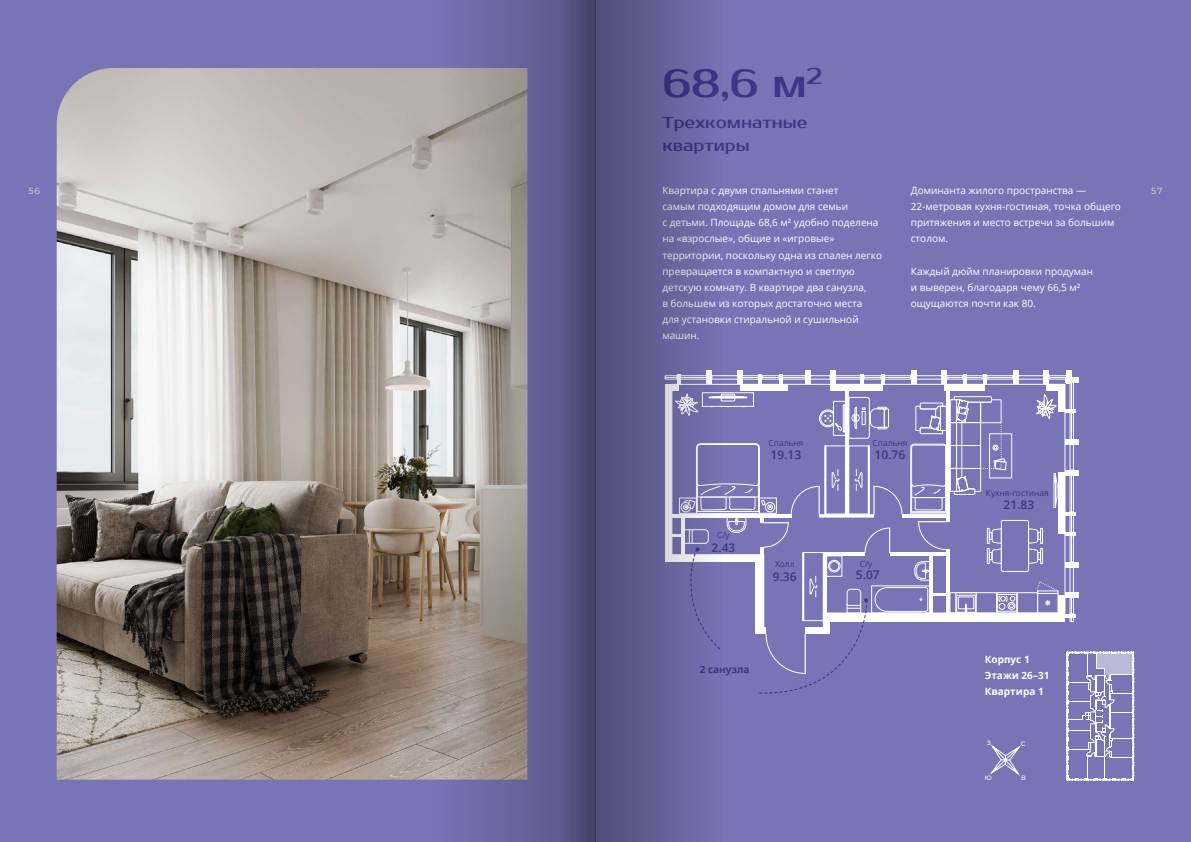
<style>
.page{position:relative;width:1191px;height:842px;background:#7874b5}
.page>*{position:absolute;margin:0;border:0;box-sizing:border-box;transform-origin:0 0}
.t1{font:39px "Prosto One";color:#3f3687}
.t2{font:16px/23px "Prosto One";color:#3f3687}
.t3{font:600 12px "Open Sans";color:#3f3687}
.t4{font:10px/16.2px "Open Sans";color:#fff}
.t5{font:700 10px/16.2px "Open Sans";color:#fff}
.t6{font:700 10px "Open Sans";color:#3f3687}
.t7{font:500 9px "Montserrat";color:#c5c6c6}
.t8{font:8.4px "Open Sans";color:#3f3687}
.t9{font:500 6.3px "Montserrat";color:#fff}
</style>
<div class="page">
<svg style="left:1054px;top:473px;width:3px;height:35px"></svg>
<div style="left:996px;top:592px;width:21px;height:21px;border:1px solid #fff"></div>
<div style="left:996px;top:594px;width:21px;height:17px;border:1px solid #fff"></div>
<div style="left:1037px;top:591px;width:21px;height:22px;border:1px solid #fff"></div>
<svg style="left:1045px;top:600px;width:5px;height:5px"></svg>
<svg style="left:1037px;top:581px;width:22px;height:13px"></svg>
<div style="left:1017px;top:592px;width:21px;height:21px;border:1px solid #fff"></div>
<svg style="left:1028px;top:528px;width:14px;height:36px"></svg>
<div style="left:1001px;top:520px;width:27px;height:52px;border:1px solid #fff"></div>
<div style="left:1018px;top:375px;width:26px;height:4px;border:1px solid #fff"></div>
<div style="left:1048px;top:375px;width:19px;height:4px;border:1px solid #fff"></div>
<div style="left:1065px;top:377px;width:13px;height:6px;background:#fff"></div>
<div style="left:1065px;top:562px;width:13px;height:5px;background:#fff"></div>
<div style="left:1065px;top:593px;width:13px;height:5px;background:#fff"></div>
<hr style="left:1071px;top:475px;width:1px;height:37px;background:#fff">
<div style="left:1065px;top:439px;width:13px;height:6px;background:#fff"></div>
<div style="left:1065px;top:470px;width:13px;height:5px;background:#fff"></div>
<svg style="left:1065px;top:598px;width:10px;height:24px"></svg>
<svg style="left:1065px;top:512px;width:10px;height:50px"></svg>
<svg style="left:1034px;top:377px;width:41px;height:62px"></svg>
<div style="left:1066px;top:371px;width:5px;height:13px;background:#fff"></div>
<div style="left:941px;top:371px;width:5px;height:13px;background:#fff"></div>
<div style="left:911px;top:371px;width:5px;height:13px;background:#fff"></div>
<div style="left:1043px;top:371px;width:5px;height:13px;background:#fff"></div>
<div style="left:1013px;top:371px;width:5px;height:13px;background:#fff"></div>
<div style="left:823px;top:613px;width:239px;height:9px;background:#fff"></div>
<div style="left:1046px;top:384px;width:19px;height:7px;background:#fff"></div>
<div style="left:1058px;top:384px;width:7px;height:27px;background:#fff"></div>
<div style="left:1058px;top:473px;width:7px;height:61px;background:#fff"></div>
<div style="left:1058px;top:595px;width:7px;height:27px;background:#fff"></div>
<svg style="left:1066px;top:652px;width:68px;height:129px"></svg>
<svg style="left:990px;top:744px;width:31px;height:32px"></svg>
<svg style="left:847px;top:374px;width:168px;height:281px"></svg>
<img style="left:57px;top:68px;width:287px;height:712px">
<svg style="left:344px;top:0;width:194px;height:842px"></svg>
<div style="left:538px;top:0;width:57px;height:842px;background:linear-gradient(to right,#68659e,#454369)"></div>
<svg style="left:596px;top:0;width:251px;height:842px"></svg>
<h1 class="t1" style="left:662px;top:60px;width:161px">68,6 м<sup>2</sup></h1>
<h2 class="t2" style="left:662px;top:111px;width:147px">Трехкомнатные квартиры</h2>
<p class="t4" style="left:662px;top:182px;width:221px">Квартира с двумя спальнями станет<br>самым подходящим домом для семьи<br>с детьми. Площадь 68,6 м<sup>2</sup> удобно поделена на «взрослые», общие и «игровые» территории, поскольку одна из спален легко превращается в компактную и светлую детскую комнату. В квартире два санузла,<br>в большем из которых достаточно места<br>для установки стиральной и сушильной машин.</p>
<p class="t4" style="left:911px;top:182px;width:212px">Доминанта жилого пространства —<br>22-метровая кухня-гостиная, точка общего притяжения и место встречи за большим столом.</p>
<p class="t7" style="left:28px;top:185px;width:13px">56</p>
<p class="t7" style="left:1151px;top:185px;width:13px">57</p>
<p class="t4" style="left:911px;top:263px;width:184px">Каждый дюйм планировки продуман и выверен, благодаря чему 66,5 м<sup>2 </sup>ощущаются почти как 80.</p>
<p class="t8" style="left:768px;top:437px;width:36px">Спальня</p>
<p class="t8" style="left:872px;top:437px;width:36px">Спальня</p>
<p class="t8" style="left:717px;top:529px;width:14px">С/у</p>
<p class="t3" style="left:711px;top:539px;width:25px">2.43</p>
<p class="t3" style="left:770px;top:447px;width:32px">19.13</p>
<p class="t3" style="left:874px;top:447px;width:32px">10.76</p>
<p class="t8" style="left:775px;top:558px;width:21px">Холл</p>
<p class="t3" style="left:773px;top:568px;width:25px">9.36</p>
<p class="t8" style="left:860px;top:558px;width:14px">С/у</p>
<p class="t3" style="left:856px;top:567px;width:25px">5.07</p>
<p class="t6" style="left:700px;top:663px;width:51px">2 санузла</p>
<p class="t8" style="left:985px;top:487px;width:65px">Кухня-гостиная</p>
<p class="t3" style="left:1003px;top:496px;width:32px">21.83</p>
<p class="t5" style="left:984px;top:650px;width:66px">Корпус 1<br>Этажи 26–31<br>Квартира 1</p>
<p class="t9" style="left:986px;top:739px;width:6px">З</p>
<p class="t9" style="left:1020px;top:739px;width:6px">С</p>
<p class="t9" style="left:984px;top:773px;width:8px">Ю</p>
<p class="t9" style="left:1021px;top:773px;width:6px">В</p>
</div>
